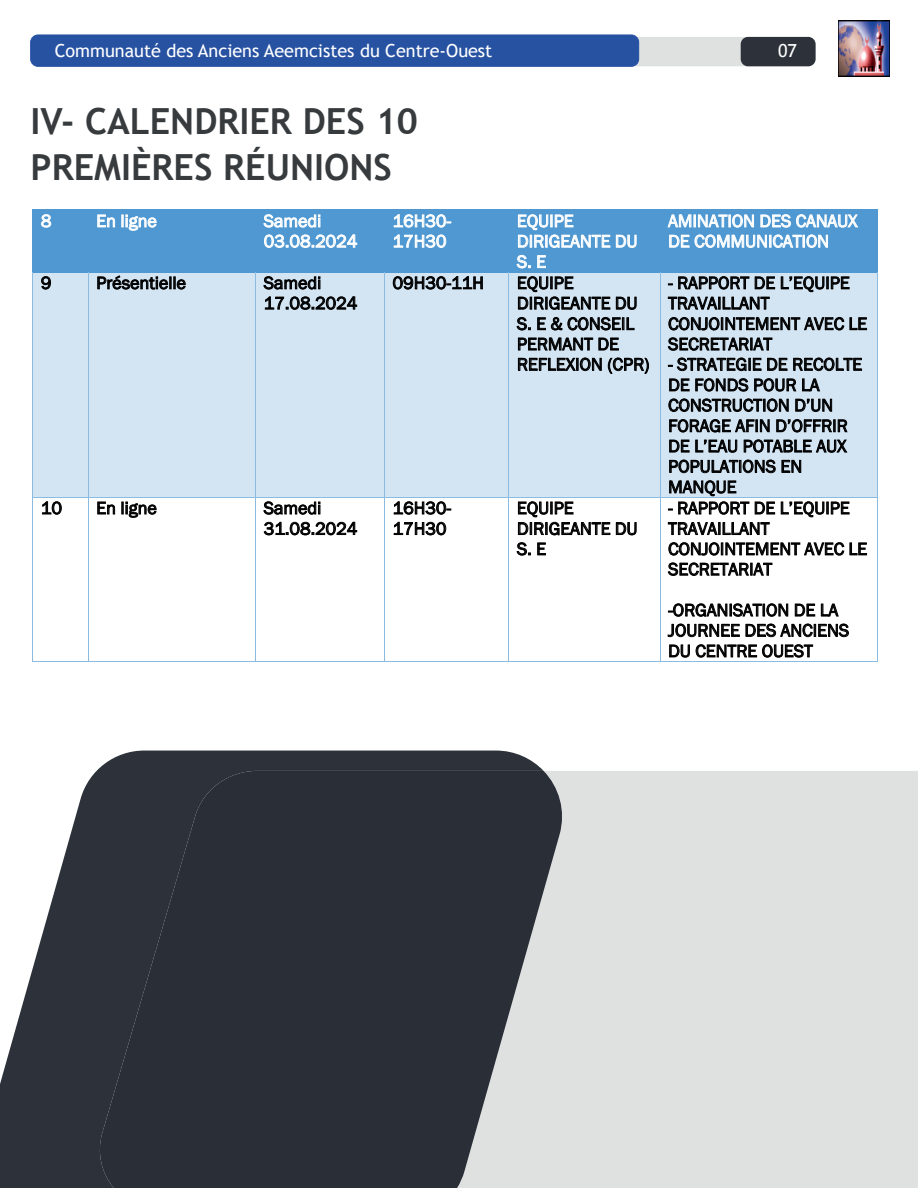
<style>
.page{position:relative;width:918px;height:1188px;background:#fff}
.page>*{position:absolute;margin:0;border:0;box-sizing:border-box;transform-origin:0 0}
.t1{font:700 36px/46.5px "Trebuchet MS";color:#373b3d}
.t2{font:18px/20.4px "Franklin Gothic";color:#000001}
.t3{font:18px/20.4px "Franklin Gothic";color:#fff}
.t4{font:18px "Trebuchet MS";color:#fff}
</style>
<div class="page">
<div style="left:31px;top:37px;width:785px;height:29px;background:#dfe1e1;border-radius:7px"></div>
<div style="left:30px;top:34px;width:609px;height:33px;background:#2752a2"></div>
<div style="left:741px;top:37px;width:75px;height:29px;background:#2d323a;border-radius:7px"></div>
<img style="left:839px;top:21px;width:50px;height:56px">
<div style="left:33px;top:211px;width:55px;height:61px;background:#4f98d2"></div>
<svg style="left:41px;top:214px;width:10px;height:14px"></svg>
<div style="left:88px;top:211px;width:168px;height:61px;background:#4f98d2"></div>
<svg style="left:97px;top:214px;width:18px;height:13px"></svg>
<svg style="left:122px;top:215px;width:35px;height:16px"></svg>
<div style="left:256px;top:211px;width:129px;height:61px;background:#4f98d2"></div>
<svg style="left:263px;top:214px;width:57px;height:14px"></svg>
<svg style="left:264px;top:234px;width:93px;height:14px"></svg>
<div style="left:385px;top:211px;width:124px;height:61px;background:#4f98d2"></div>
<svg style="left:394px;top:214px;width:57px;height:14px"></svg>
<svg style="left:394px;top:235px;width:52px;height:13px"></svg>
<div style="left:509px;top:211px;width:151px;height:61px;background:#4f98d2"></div>
<svg style="left:518px;top:214px;width:92px;height:34px"></svg>
<svg style="left:616px;top:235px;width:21px;height:13px"></svg>
<svg style="left:516px;top:255px;width:15px;height:13px"></svg>
<svg style="left:537px;top:255px;width:9px;height:13px"></svg>
<div style="left:660px;top:211px;width:217px;height:61px;background:#4f98d2"></div>
<svg style="left:668px;top:214px;width:86px;height:14px"></svg>
<svg style="left:760px;top:214px;width:98px;height:14px"></svg>
<svg style="left:669px;top:234px;width:159px;height:14px"></svg>
<hr style="left:33px;top:210px;width:55px;height:1px;background:#4f98d2">
<hr style="left:89px;top:210px;width:166px;height:1px;background:#4f98d2">
<hr style="left:256px;top:210px;width:129px;height:1px;background:#4f98d2">
<hr style="left:385px;top:210px;width:124px;height:1px;background:#4f98d2">
<hr style="left:510px;top:210px;width:150px;height:1px;background:#4f98d2">
<hr style="left:661px;top:210px;width:216px;height:1px;background:#4f98d2">
<hr style="left:32px;top:210px;width:1px;height:62px;background:#4f98d2">
<hr style="left:877px;top:210px;width:1px;height:62px;background:#4f98d2">
<div style="left:33px;top:272px;width:55px;height:225px;background:#d3e5f2"></div>
<svg style="left:41px;top:276px;width:10px;height:14px"></svg>
<div style="left:89px;top:272px;width:166px;height:225px;background:#d3e5f2"></div>
<svg style="left:97px;top:275px;width:89px;height:15px"></svg>
<div style="left:256px;top:272px;width:128px;height:225px;background:#d3e5f2"></div>
<svg style="left:263px;top:276px;width:57px;height:14px"></svg>
<svg style="left:265px;top:296px;width:92px;height:14px"></svg>
<div style="left:385px;top:272px;width:124px;height:225px;background:#d3e5f2"></div>
<svg style="left:393px;top:276px;width:90px;height:14px"></svg>
<div style="left:509px;top:272px;width:151px;height:225px;background:#d3e5f2"></div>
<svg style="left:518px;top:276px;width:92px;height:34px"></svg>
<svg style="left:616px;top:297px;width:21px;height:13px"></svg>
<svg style="left:516px;top:317px;width:15px;height:13px"></svg>
<svg style="left:537px;top:317px;width:98px;height:13px"></svg>
<svg style="left:518px;top:337px;width:101px;height:14px"></svg>
<svg style="left:518px;top:358px;width:84px;height:13px"></svg>
<svg style="left:608px;top:358px;width:41px;height:16px"></svg>
<div style="left:660px;top:272px;width:217px;height:225px;background:#d3e5f2"></div>
<svg style="left:668px;top:276px;width:81px;height:14px"></svg>
<svg style="left:755px;top:276px;width:20px;height:13px"></svg>
<svg style="left:781px;top:276px;width:69px;height:16px"></svg>
<svg style="left:668px;top:297px;width:102px;height:13px"></svg>
<svg style="left:668px;top:316px;width:199px;height:14px"></svg>
<svg style="left:668px;top:337px;width:104px;height:14px"></svg>
<svg style="left:668px;top:358px;width:194px;height:13px"></svg>
<svg style="left:669px;top:378px;width:79px;height:14px"></svg>
<svg style="left:754px;top:378px;width:42px;height:14px"></svg>
<svg style="left:802px;top:378px;width:18px;height:13px"></svg>
<svg style="left:668px;top:398px;width:121px;height:14px"></svg>
<svg style="left:795px;top:399px;width:37px;height:13px"></svg>
<svg style="left:669px;top:419px;width:101px;height:14px"></svg>
<svg style="left:776px;top:419px;width:72px;height:14px"></svg>
<svg style="left:669px;top:439px;width:68px;height:14px"></svg>
<svg style="left:744px;top:439px;width:103px;height:14px"></svg>
<svg style="left:669px;top:460px;width:132px;height:13px"></svg>
<hr style="left:33px;top:272px;width:55px;height:1px;background:#4f98d2">
<hr style="left:89px;top:272px;width:166px;height:1px;background:#4f98d2">
<hr style="left:257px;top:272px;width:127px;height:1px;background:#4f98d2">
<hr style="left:386px;top:272px;width:123px;height:1px;background:#4f98d2">
<hr style="left:510px;top:272px;width:150px;height:1px;background:#4f98d2">
<hr style="left:661px;top:272px;width:216px;height:1px;background:#4f98d2">
<hr style="left:32px;top:272px;width:1px;height:225px;background:#8bbbe0">
<hr style="left:88px;top:272px;width:1px;height:225px;background:#8bbbe0">
<hr style="left:255px;top:272px;width:1px;height:225px;background:#8bbbe0">
<hr style="left:384px;top:272px;width:1px;height:225px;background:#8bbbe0">
<hr style="left:509px;top:272px;width:1px;height:225px;background:#8bbbe0">
<hr style="left:660px;top:272px;width:1px;height:225px;background:#8bbbe0">
<hr style="left:877px;top:272px;width:1px;height:225px;background:#8bbbe0">
<svg style="left:42px;top:501px;width:20px;height:14px"></svg>
<svg style="left:97px;top:502px;width:18px;height:13px"></svg>
<svg style="left:122px;top:502px;width:35px;height:16px"></svg>
<svg style="left:263px;top:501px;width:57px;height:14px"></svg>
<svg style="left:264px;top:522px;width:93px;height:13px"></svg>
<svg style="left:394px;top:501px;width:57px;height:14px"></svg>
<svg style="left:394px;top:522px;width:52px;height:13px"></svg>
<svg style="left:518px;top:501px;width:92px;height:34px"></svg>
<svg style="left:616px;top:522px;width:21px;height:13px"></svg>
<svg style="left:516px;top:542px;width:15px;height:14px"></svg>
<svg style="left:537px;top:542px;width:9px;height:13px"></svg>
<svg style="left:668px;top:480px;width:81px;height:35px"></svg>
<svg style="left:755px;top:502px;width:20px;height:13px"></svg>
<svg style="left:781px;top:501px;width:69px;height:16px"></svg>
<svg style="left:668px;top:522px;width:102px;height:13px"></svg>
<svg style="left:668px;top:542px;width:199px;height:14px"></svg>
<svg style="left:668px;top:562px;width:104px;height:14px"></svg>
<svg style="left:668px;top:603px;width:120px;height:14px"></svg>
<svg style="left:795px;top:604px;width:20px;height:13px"></svg>
<svg style="left:821px;top:603px;width:18px;height:14px"></svg>
<svg style="left:668px;top:624px;width:181px;height:13px"></svg>
<svg style="left:669px;top:644px;width:21px;height:14px"></svg>
<svg style="left:696px;top:644px;width:117px;height:14px"></svg>
<hr style="left:33px;top:497px;width:55px;height:1px;background:#8bbbe0">
<hr style="left:88px;top:497px;width:167px;height:1px;background:#8bbbe0">
<hr style="left:256px;top:497px;width:128px;height:1px;background:#8bbbe0">
<hr style="left:385px;top:497px;width:124px;height:1px;background:#8bbbe0">
<hr style="left:509px;top:497px;width:151px;height:1px;background:#8bbbe0">
<hr style="left:660px;top:497px;width:217px;height:1px;background:#8bbbe0">
<hr style="left:32px;top:498px;width:1px;height:163px;background:#8bbbe0">
<hr style="left:33px;top:661px;width:55px;height:1px;background:#8bbbe0">
<hr style="left:88px;top:498px;width:1px;height:163px;background:#8bbbe0">
<hr style="left:88px;top:661px;width:167px;height:1px;background:#8bbbe0">
<hr style="left:255px;top:498px;width:1px;height:163px;background:#8bbbe0">
<hr style="left:256px;top:661px;width:128px;height:1px;background:#8bbbe0">
<hr style="left:384px;top:498px;width:1px;height:163px;background:#8bbbe0">
<hr style="left:385px;top:661px;width:124px;height:1px;background:#8bbbe0">
<hr style="left:509px;top:498px;width:1px;height:163px;background:#8bbbe0">
<hr style="left:509px;top:661px;width:151px;height:1px;background:#8bbbe0">
<hr style="left:660px;top:498px;width:1px;height:163px;background:#8bbbe0">
<hr style="left:660px;top:661px;width:217px;height:1px;background:#8bbbe0">
<hr style="left:877px;top:498px;width:1px;height:163px;background:#8bbbe0">
<div style="left:566px;top:771px;width:352px;height:417px;background:#dfe1e1"></div>
<svg style="left:0;top:751px;width:544px;height:437px;fill:#2d323a"></svg>
<svg style="left:96px;top:771px;width:470px;height:417px;background:#3d4148"></svg>
<p class="t4" style="left:55px;top:40px;width:439px">Communauté des Anciens Aeemcistes du Centre-Ouest</p>
<p class="t4" style="left:778px;top:40px;width:39px">0707</p>
<h1 class="t1" style="left:31px;top:98px;width:389px">IV- CALENDRIER DES 10<br>PREMIÈRES RÉUNIONS</h1>
<p class="t3" style="left:41px;top:211px;width:12px">8</p>
<p class="t3" style="left:96px;top:211px;width:62px">En ligne</p>
<p class="t3" style="left:264px;top:211px;width:95px">Samedi<br>03.08.2024</p>
<p class="t3" style="left:393px;top:211px;width:60px">16H30-<br>17H30</p>
<p class="t3" style="left:517px;top:211px;width:122px">EQUIPE<br>DIRIGEANTE DU<br>S. E</p>
<p class="t3" style="left:668px;top:211px;width:191px">AMINATION DES CANAUX<br>DE COMMUNICATION</p>
<p class="t2" style="left:41px;top:273px;width:12px">9</p>
<p class="t2" style="left:96px;top:273px;width:91px">Présentielle</p>
<p class="t2" style="left:264px;top:273px;width:95px">Samedi<br>17.08.2024</p>
<p class="t2" style="left:393px;top:273px;width:93px">09H30-11H</p>
<p class="t2" style="left:517px;top:273px;width:134px">EQUIPE<br>DIRIGEANTE DU<br>S. E &amp; CONSEIL<br>PERMANT DE<br>REFLEXION (CPR)</p>
<p class="t2" style="left:668px;top:273px;width:200px">- RAPPORT DE L’EQUIPE<br>TRAVAILLANT<br>CONJOINTEMENT AVEC LE<br>SECRETARIAT</p>
<p class="t2" style="left:668px;top:355px;width:195px">- STRATEGIE DE RECOLTE<br>DE FONDS POUR LA<br>CONSTRUCTION D’UN<br>FORAGE AFIN D’OFFRIR<br>DE L’EAU POTABLE AUX<br>POPULATIONS EN<br>MANQUE</p>
<p class="t2" style="left:41px;top:498px;width:23px">10</p>
<p class="t2" style="left:96px;top:498px;width:62px">En ligne</p>
<p class="t2" style="left:264px;top:498px;width:95px">Samedi<br>31.08.2024</p>
<p class="t2" style="left:393px;top:498px;width:60px">16H30-<br>17H30</p>
<p class="t2" style="left:517px;top:498px;width:122px">EQUIPE<br>DIRIGEANTE DU<br>S. E</p>
<p class="t2" style="left:668px;top:498px;width:200px">- RAPPORT DE L’EQUIPE<br>TRAVAILLANT<br>CONJOINTEMENT AVEC LE<br>SECRETARIAT</p>
<p class="t2" style="left:668px;top:600px;width:182px">-ORGANISATION DE LA<br>JOURNEE DES ANCIENS<br>DU CENTRE OUEST</p>
</div>
